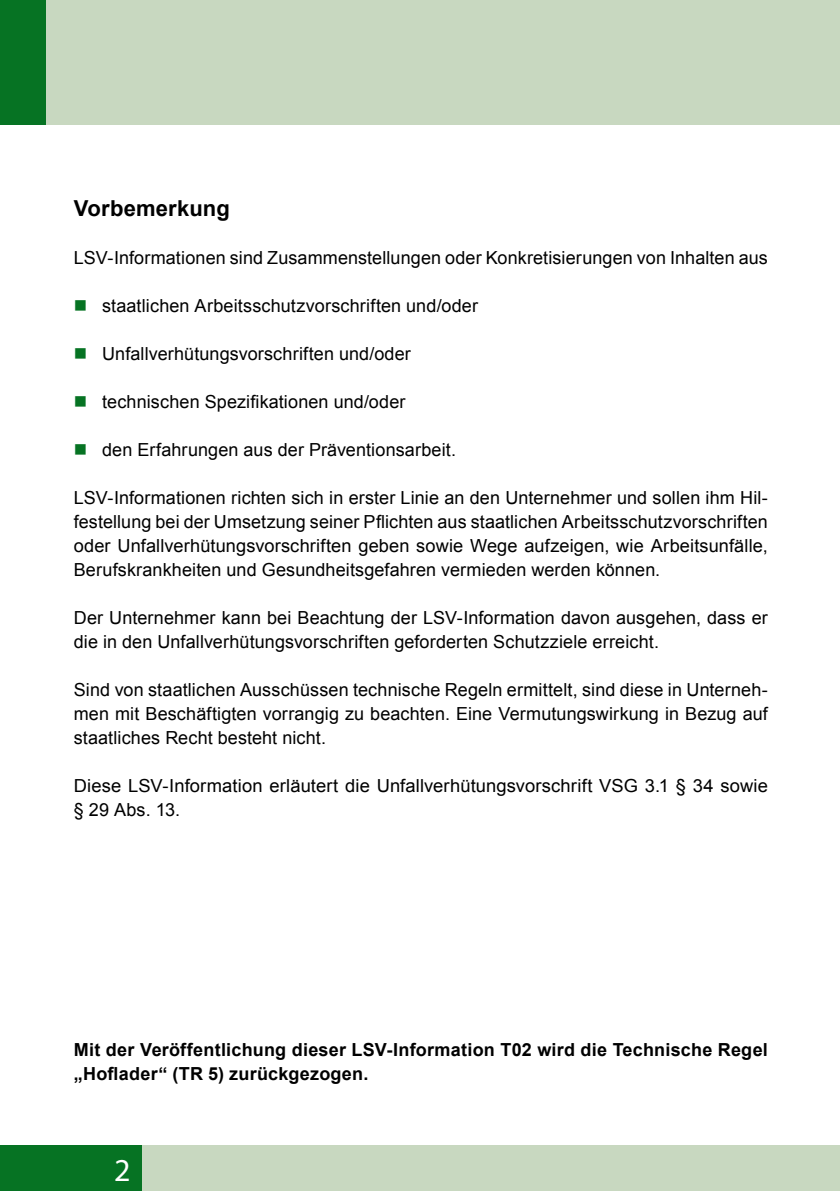
<style>
.page{position:relative;width:840px;height:1191px;background:#fff}
.page>*{position:absolute;margin:0;border:0;box-sizing:border-box;transform-origin:0 0}
.t1{font:32px "Myriad Pro";color:#fff}
.t2{font:700 22px "Arial";letter-spacing:.005em;color:#000}
.t3{font:18px/24px "Arial";letter-spacing:.005em;color:#000;text-align:justify}
.t4{font:700 18px/24px "Arial";letter-spacing:.015em;color:#000}
</style>
<div class="page">
<div style="left:45px;top:0;width:794px;height:125px;background:#c8d8c0"></div>
<div style="left:142px;top:1145px;width:697px;height:46px;background:#c8d8c0"></div>
<div style="left:0;top:0;width:45px;height:125px;background:#067323"></div>
<hr style="left:839px;top:0;width:1px;height:125px;background:#c8d8c0">
<div style="left:0;top:1145px;width:142px;height:46px;background:#067323"></div>
<p class="t2" style="left:74px;top:194px;width:157px">Vorbemerkung</p>
<p class="t3" style="left:74px;top:246px;width:695px">LSV-Informationen sind Zusammenstellungen oder Konkretisierungen von Inhalten aus</p>
<p class="t3" style="left:102px;top:294px;width:377px">staatlichen Arbeitsschutzvorschriften und/oder</p>
<p class="t3" style="left:102px;top:342px;width:310px">Unfallverhütungsvorschriften und/oder</p>
<p class="t3" style="left:102px;top:390px;width:304px">technischen Spezifikationen und/oder</p>
<p class="t3" style="left:102px;top:438px;width:355px">den Erfahrungen aus der Präventionsarbeit.</p>
<p class="t3" style="left:74px;top:486px;width:695px">LSV-Informationen richten sich in erster Linie an den Unternehmer und sollen ihm Hil&shy;festellung bei der Umsetzung seiner Pflichten aus staatlichen Arbeitsschutzvorschriften oder Unfallverhütungsvorschriften geben sowie Wege aufzeigen, wie Arbeitsunfälle, Berufskrankheiten und Gesundheitsgefahren vermieden werden können.</p>
<p class="t3" style="left:74px;top:606px;width:695px">Der Unternehmer kann bei Beachtung der LSV-Information davon ausgehen, dass er die in den Unfallverhütungsvorschriften geforderten Schutzziele erreicht.</p>
<p class="t3" style="left:74px;top:678px;width:695px">Sind von staatlichen Ausschüssen technische Regeln ermittelt, sind diese in Unterneh&shy;men mit Beschäftigten vorrangig zu beachten. Eine Vermutungswirkung in Bezug auf staatliches Recht besteht nicht.</p>
<p class="t3" style="left:74px;top:774px;width:695px">Diese LSV-Information erläutert die Unfallverhütungsvorschrift VSG 3.1 § 34 sowie § 29 Abs. 13.</p>
<p class="t4" style="left:74px;top:1038px;width:695px">Mit der Veröffentlichung dieser LSV-Information T02 wird die Technische Regel „Hoflader“ (TR 5) zurückgezogen.</p>
<h1 class="t1" style="left:114px;top:1150px;width:18px">2</h1>
</div>
